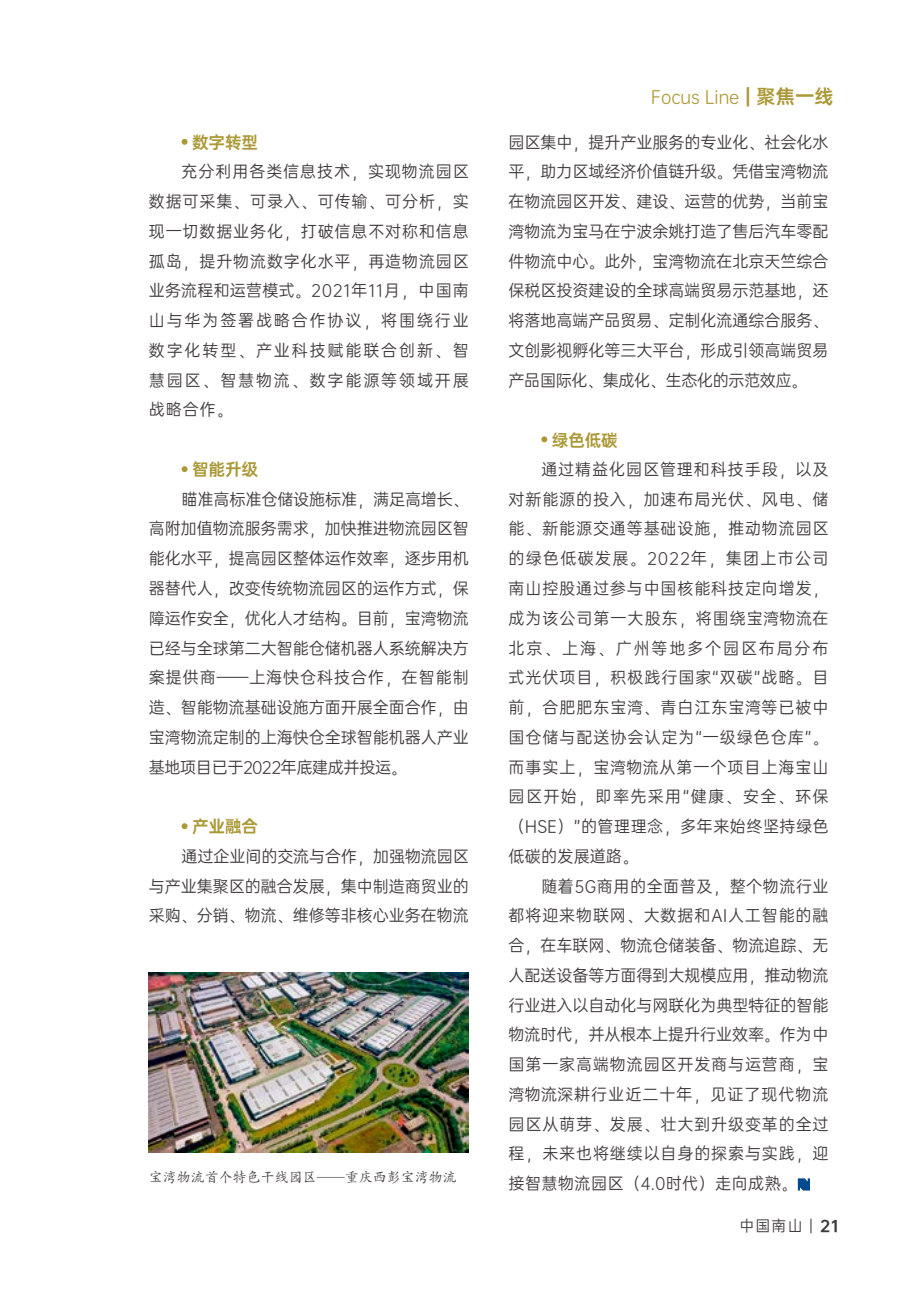
<style>
.page{position:relative;width:918px;height:1290px;background:#fff}
.page>*{position:absolute;margin:0;border:0;box-sizing:border-box;transform-origin:0 0}
.t1{font:17.5px "OPPO Sans R";color:#ab9836}
.t2{font:16.62px "OPPO Sans B";letter-spacing:-.01em;color:#ab9836}
.t3{font:16.1px/29.8px "OPPO Sans R";color:#3e3a39;text-align:justify}
.t4{font:14.88px "OPPO Sans R";color:#3e3a39}
.t5{font:14px "FZKTK GBK1 0";color:#3e3a39}
.s1{font-family:"OPPO Sans B";font-size:19.25px}
.s2{font-family:"OPPO Sans H"}
</style>
<div class="page">
<img style="left:149px;top:972px;width:320px;height:180px">
<svg style="left:182px;top:139px;width:6px;height:6px"></svg>
<svg style="left:182px;top:466px;width:6px;height:6px"></svg>
<svg style="left:182px;top:823px;width:6px;height:6px"></svg>
<svg style="left:541px;top:436px;width:6px;height:6px"></svg>
<svg style="left:798px;top:1178px;width:12px;height:12px"></svg>
<p class="t2" style="left:192px;top:128px;width:68px">数字转型</p>
<p class="t3" style="left:149px;top:156px;width:322px;text-indent:33px">充分利用各类信息技术，实现物流园区数据可采集、可录入、可传输、可分析，实现一切数据业务化，打破信息不对称和信息孤岛，提升物流数字化水平，再造物流园区业务流程和运营模式。2021年11月，中国南山与华为签署战略合作协议，将围绕行业数字化转型、产业科技赋能联合创新、智慧园区、智慧物流、数字能源等领域开展战略合作。</p>
<p class="t2" style="left:192px;top:455px;width:68px">智能升级</p>
<p class="t3" style="left:149px;top:483px;width:322px;text-indent:33px">瞄准高标准仓储设施标准，满足高增长、高附加值物流服务需求，加快推进物流园区智能化水平，提高园区整体运作效率，逐步用机器替代人，改变传统物流园区的运作方式，保障运作安全，优化人才结构。目前，宝湾物流已经与全球第二大智能仓储机器人系统解决方案提供商——上海快仓科技合作，在智能制造、智能物流基础设施方面开展全面合作，由宝湾物流定制的上海快仓全球智能机器人产业基地项目已于2022年底建成并投运。</p>
<p class="t2" style="left:192px;top:812px;width:68px">产业融合</p>
<p class="t3" style="left:149px;top:840px;width:322px;text-indent:33px">通过企业间的交流与合作，加强物流园区与产业集聚区的融合发展，集中制造商贸业的采购、分销、物流、维修等非核心业务在物流</p>
<p class="t5" style="left:149px;top:1170px;width:309px">宝湾物流首个特色干线园区——重庆西彭宝湾物流</p>
<p class="t1" style="left:651px;top:83px;width:184px">Focus Line <span class="s1">| 聚焦一线</span></p>
<p class="t3" style="left:508px;top:126px;width:321px">园区集中，提升产业服务的专业化、社会化水平，助力区域经济价值链升级。凭借宝湾物流在物流园区开发、建设、运营的优势，当前宝湾物流为宝马在宁波余姚打造了售后汽车零配件物流中心。此外，宝湾物流在北京天竺综合保税区投资建设的全球高端贸易示范基地，还将落地高端产品贸易、定制化流通综合服务、文创影视孵化等三大平台，形成引领高端贸易产品国际化、集成化、生态化的示范效应。</p>
<p class="t2" style="left:552px;top:426px;width:68px">绿色低碳</p>
<p class="t3" style="left:508px;top:454px;width:322px;text-indent:33px">通过精益化园区管理和科技手段，以及对新能源的投入，加速布局光伏、风电、储能、新能源交通等基础设施，推动物流园区的绿色低碳发展。2022年，集团上市公司南山控股通过参与中国核能科技定向增发，成为该公司第一大股东，将围绕宝湾物流在北京、上海、广州等地多个园区布局分布式光伏项目，积极践行国家“双碳”战略。目前，合肥肥东宝湾、青白江东宝湾等已被中国仓储与配送协会认定为“一级绿色仓库”。而事实上，宝湾物流从第一个项目上海宝山园区开始，即率先采用“健康、安全、环保（HSE）”的管理理念，多年来始终坚持绿色低碳的发展道路。</p>
<p class="t3" style="left:508px;top:870px;width:322px;text-indent:33px">随着5G商用的全面普及，整个物流行业都将迎来物联网、大数据和AI人工智能的融合，在车联网、物流仓储装备、物流追踪、无人配送设备等方面得到大规模应用，推动物流行业进入以自动化与网联化为典型特征的智能物流时代，并从根本上提升行业效率。作为中国第一家高端物流园区开发商与运营商，宝湾物流深耕行业近二十年，见证了现代物流园区从萌芽、发展、壮大到升级变革的全过程，未来也将继续以自身的探索与实践，迎接智慧物流园区（4.0时代）走向成熟。</p>
<p class="t4" style="left:739px;top:1214px;width:101px">中国南山 | <span class="s2">21</span></p>
</div>
